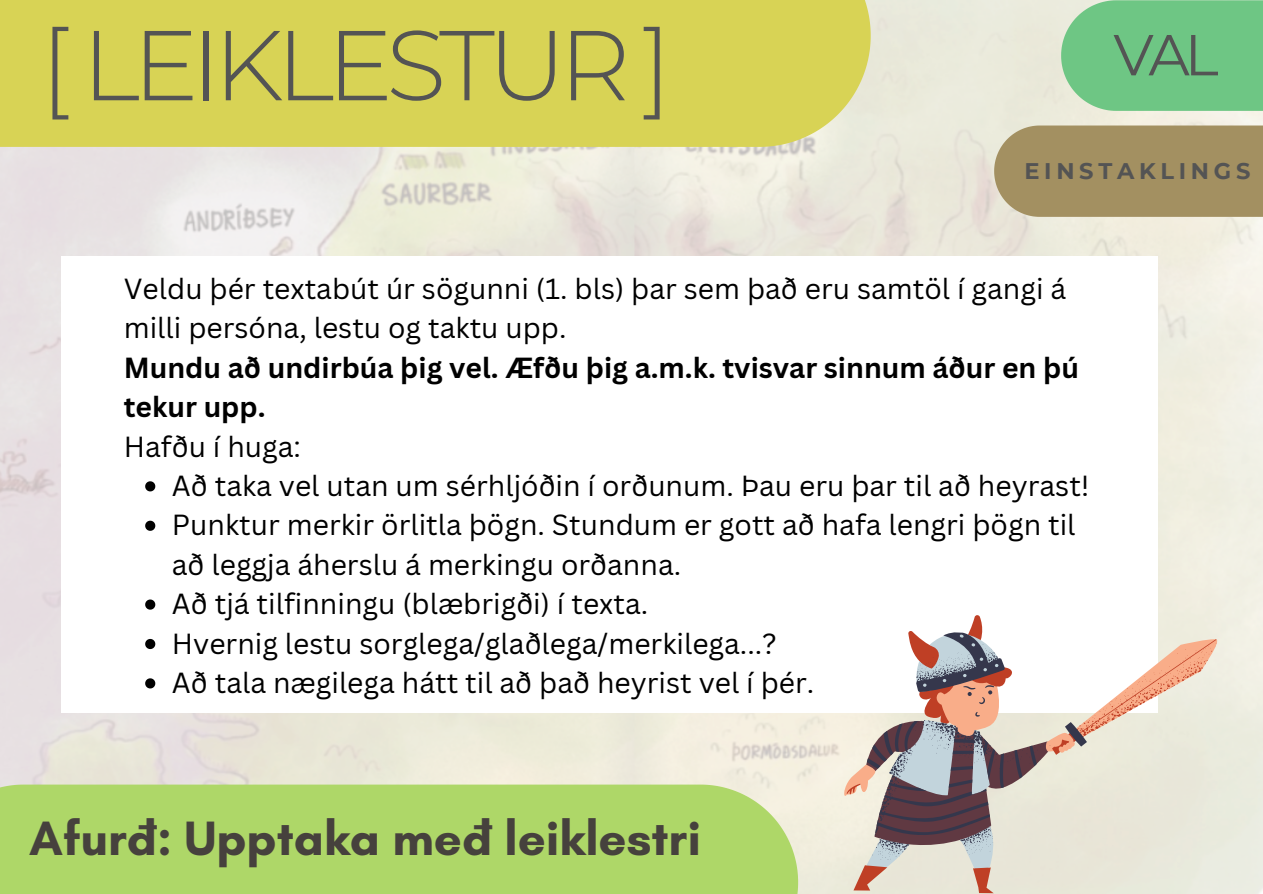
<style>
.page{position:relative;width:1263px;height:894px;background:#fff}
.page>*{position:absolute;margin:0;border:0;box-sizing:border-box;transform-origin:0 0}
.t1{font:300 99px "Montserrat";letter-spacing:-.07em;color:#545454}
.t2{font:57.6px "Montserrat";color:#545454}
.t3{font:700 49.05px "Glacial Indifference";color:#46413d}
.t4{font:28.35px/39.3px "Canva Sans";color:#000}
.t5{font:700 22.5px "Montserrat";letter-spacing:.21em;color:#545454}
.s1{font-weight:700}
</style>
<div class="page">
<img style="left:0;top:0;width:1263px;height:893px">
<div style="left:994px;top:125px;width:269px;height:92px;background:#a39061"></div>
<div style="left:0;top:0;width:871px;height:147px;background:#d8d355"></div>
<svg style="left:1061px;top:0;width:202px;height:111px;background:#75c889"></svg>
<div style="left:0;top:784px;width:798px;height:109px;background:#aed768"></div>
<div style="left:61px;top:256px;width:1097px;height:456px;background:#fff"></div>
<svg style="left:145px;top:481px;width:10px;height:10px"></svg>
<svg style="left:145px;top:520px;width:10px;height:10px"></svg>
<svg style="left:145px;top:599px;width:10px;height:10px"></svg>
<svg style="left:145px;top:638px;width:10px;height:11px"></svg>
<svg style="left:145px;top:678px;width:10px;height:10px"></svg>
<svg style="left:847px;top:615px;width:369px;height:277px;fill:#eaeadb"></svg>
<svg style="left:866px;top:633px;width:182px;height:235px;background:#e2dfd5"></svg>
<svg style="left:867px;top:630px;width:220px;height:229px"></svg>
<p class="t1" style="left:40px;top:4px;width:633px">[ LEIKLESTUR ]</p>
<p class="t2" style="left:1113px;top:20px;width:107px">VAL</p>
<h4 class="t5" style="left:1024px;top:157px;width:228px">EINSTAKLINGS</h4>
<p class="t4" style="left:124px;top:268px;width:957px">Veldu þér textabút úr sögunni (1. bls) þar sem það eru samtöl í gangi á milli persóna, lestu og taktu upp.<br><span class="s1">Mundu að undirbúa þig vel. Æfðu þig a.m.k. tvisvar sinnum áður en þú tekur upp.<br></span>Hafðu í huga:</p>
<p class="t4" style="left:172px;top:465px;width:919px">Að taka vel utan um sérhljóðin í orðunum. Þau eru þar til að heyrast!</p>
<h1 class="t4" style="left:172px;top:504px;width:905px">Punktur merkir örlitla þögn. Stundum er gott að hafa lengri þögn til að leggja áherslu á merkingu orðanna.</h1>
<p class="t4" style="left:172px;top:583px;width:478px">Að tjá tilfinningu (blæbrigði) í texta.</p>
<h2 class="t4" style="left:172px;top:622px;width:606px">Hvernig lestu sorglega/glaðlega/merkilega...?</h2>
<p class="t4" style="left:172px;top:662px;width:644px">Að tala nægilega hátt til að það heyrist vel í þér.</p>
<p class="t3" style="left:29px;top:808px;width:673px">Afurð: Upptaka með leiklestri</p>
</div>
